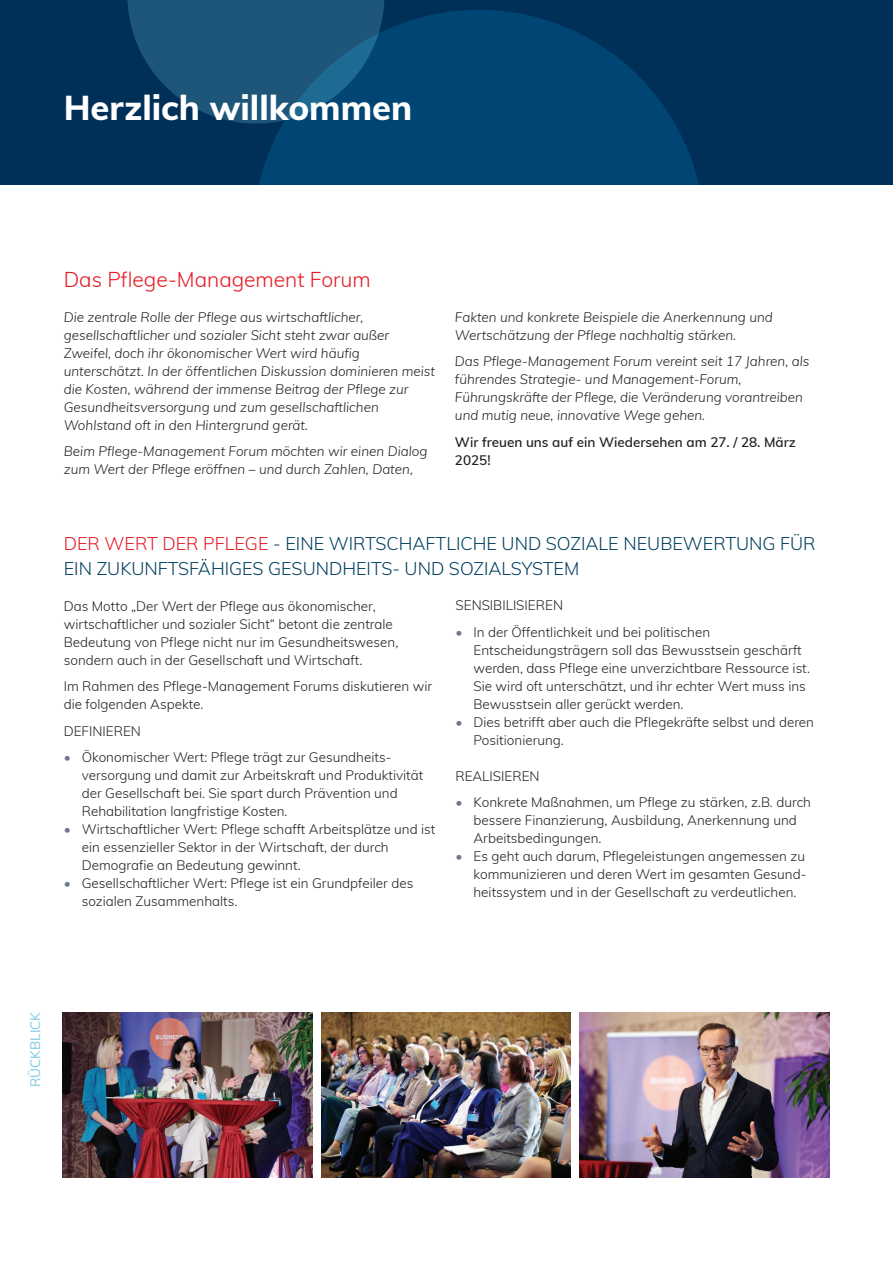
<style>
.page{position:relative;width:893px;height:1263px;background:#fff}
.page>*{position:absolute;margin:0;border:0;box-sizing:border-box;transform-origin:0 0}
.t1{font:800 34.5px "Muli";color:#fff}
.t2{font:300 21px "Muli";color:#e51a23}
.t3{font:300 18px "Muli";color:#003e5e}
.t4{font:300 18px "Muli";color:#e51a23}
.t5{font:300 13.5px/18px "Muli";color:#231f20}
.t6{font:italic 300 13.5px/18px "Muli";color:#231f20}
.t7{font:600 13.5px/18px "Muli";color:#231f20}
.t8{font:13.5px "Muli";color:#7acae2}
.s1{color:#6e788c}
</style>
<div class="page">
<div style="left:0;top:0;width:893px;height:185px;background:#003058"></div>
<svg style="left:127px;top:0;width:99px;height:120px"></svg>
<svg style="left:226px;top:0;width:473px;height:185px;fill:#004574"></svg>
<img style="left:63px;top:1012px;width:249px;height:166px">
<img style="left:321px;top:1012px;width:250px;height:166px">
<img style="left:580px;top:1012px;width:249px;height:166px">
<h1 class="t1" style="left:64px;top:82px;width:350px">Herzlich willkommen</h1>
<h2 class="t2" style="left:64px;top:264px;width:308px">Das Pflege-Management Forum</h2>
<p class="t6" style="left:64px;top:307px;width:373px">Die zentrale Rolle der Pflege aus wirtschaftlicher, gesellschaftlicher und sozialer Sicht steht zwar außer Zweifel, doch ihr ökonomischer Wert wird häufig unterschätzt. In der öffentlichen Diskussion dominieren meist die Kosten, während der immense Beitrag der Pflege zur Gesundheitsversorgung und zum gesellschaftlichen Wohlstand oft in den Hintergrund gerät.</p>
<p class="t6" style="left:64px;top:442px;width:365px">Beim Pflege-Management Forum möchten wir einen Dialog zum Wert der Pflege eröffnen – und durch Zahlen, Daten,</p>
<p class="t6" style="left:455px;top:307px;width:319px">Fakten und konkrete Beispiele die Anerkennung und<br>Wertschätzung der Pflege nachhaltig stärken.</p>
<p class="t6" style="left:455px;top:352px;width:356px">Das Pflege-Management Forum vereint seit 17 Jahren, als führendes Strategie- und Management-Forum, Führungskräfte der Pflege, die Veränderung vorantreiben und mutig neue, innovative Wege gehen.</p>
<p class="t7" style="left:455px;top:432px;width:342px">Wir freuen uns auf ein Wiedersehen am 27. / 28. März<br>2025!</p>
<h3 class="t4" style="left:64px;top:530px;width:73px">Der Wert</h3>
<h3 class="t4" style="left:162px;top:530px;width:13px">der</h3>
<h3 class="t4" style="left:203px;top:530px;width:23px">Pflege</h3>
<h3 class="t3" style="left:273px;top:530px;width:33px">- Eine</h3>
<h3 class="t3" style="left:329px;top:530px;width:13px">wirtschaftliche</h3>
<h3 class="t3" style="left:502px;top:530px;width:14px">und</h3>
<h3 class="t3" style="left:546px;top:530px;width:12px">soziale</h3>
<h3 class="t3" style="left:623px;top:530px;width:27px">Neubewertung</h3>
<h3 class="t3" style="left:780px;top:530px;width:31px">für</h3>
<h3 class="t3" style="left:64px;top:556px;width:10px">ein</h3>
<h3 class="t3" style="left:97px;top:556px;width:13px">zukunftsf</h3>
<h3 class="t3" style="left:198px;top:556px;width:25px">ähiges</h3>
<h3 class="t3" style="left:268px;top:556px;width:25px">Gesundheits</h3>
<h3 class="t3" style="left:392px;top:556px;width:26px">- und</h3>
<h3 class="t3" style="left:449px;top:556px;width:23px">Sozials</h3>
<h3 class="t3" style="left:522px;top:556px;width:23px">ystem</h3>
<p class="t5" style="left:64px;top:596px;width:336px">Das Motto „Der Wert der Pflege aus ökonomischer, wirtschaftlicher und sozialer Sicht“ betont die zentrale Bedeutung von Pflege nicht nur im Gesundheitswesen, sondern auch in der Gesellschaft und Wirtschaft.</p>
<p class="t5" style="left:64px;top:676px;width:370px">Im Rahmen des Pflege-Management Forums diskutieren wir die folgenden Aspekte.</p>
<p class="t5" style="left:64px;top:721px;width:19px">Definieren</p>
<p class="t5" style="left:82px;top:747px;width:343px;text-indent:-18px"><span class="s1">•</span> Ökonomischer Wert: Pflege trägt zur Gesundheits&shy;versorgung und damit zur Arbeitskraft und Produktivität der Gesellschaft bei. Sie spart durch Prävention und Rehabilitation langfristige Kosten.</p>
<p class="t5" style="left:82px;top:819px;width:355px;text-indent:-18px"><span class="s1">•</span> Wirtschaftlicher Wert: Pflege schafft Arbeitsplätze und ist ein essenzieller Sektor in der Wirtschaft, der durch<br>Demografie an Bedeutung gewinnt.</p>
<p class="t5" style="left:82px;top:873px;width:333px;text-indent:-18px"><span class="s1">•</span> Gesellschaftlicher Wert: Pflege ist ein Grundpfeiler des sozialen Zusammenhalts.</p>
<p class="t5" style="left:455px;top:596px;width:17px">Sensibilisieren</p>
<p class="t5" style="left:473px;top:622px;width:338px;text-indent:-18px"><span class="s1">•</span> In der Öffentlichkeit und bei politischen Entscheidungsträgern soll das Bewusstsein geschärft werden, dass Pflege eine unverzichtbare Ressource ist.<br>Sie wird oft unterschätzt, und ihr echter Wert muss ins Bewusstsein aller gerückt werden.</p>
<p class="t5" style="left:473px;top:712px;width:342px;text-indent:-18px"><span class="s1">•</span> Dies betrifft aber auch die Pflegekräfte selbst und deren<br>Positionierung.</p>
<p class="t5" style="left:455px;top:766px;width:18px">Realisieren</p>
<p class="t5" style="left:473px;top:793px;width:339px;text-indent:-18px"><span class="s1">•</span> Konkrete Maßnahmen, um Pflege zu stärken, z.B. durch bessere Finanzierung, Ausbildung, Anerkennung und<br>Arbeitsbedingungen.</p>
<p class="t5" style="left:473px;top:847px;width:334px;text-align:justify;text-indent:-18px"><span class="s1">•</span> Es geht auch darum, Pflegeleistungen angemessen zu kommunizieren und deren Wert im gesamten Gesund&shy;heitssystem und in der Gesellschaft zu verdeutlichen.</p>
<p class="t8" style="left:25px;top:1087px;width:76px;rotate:-90deg">RÜCKBLICK</p>
</div>
